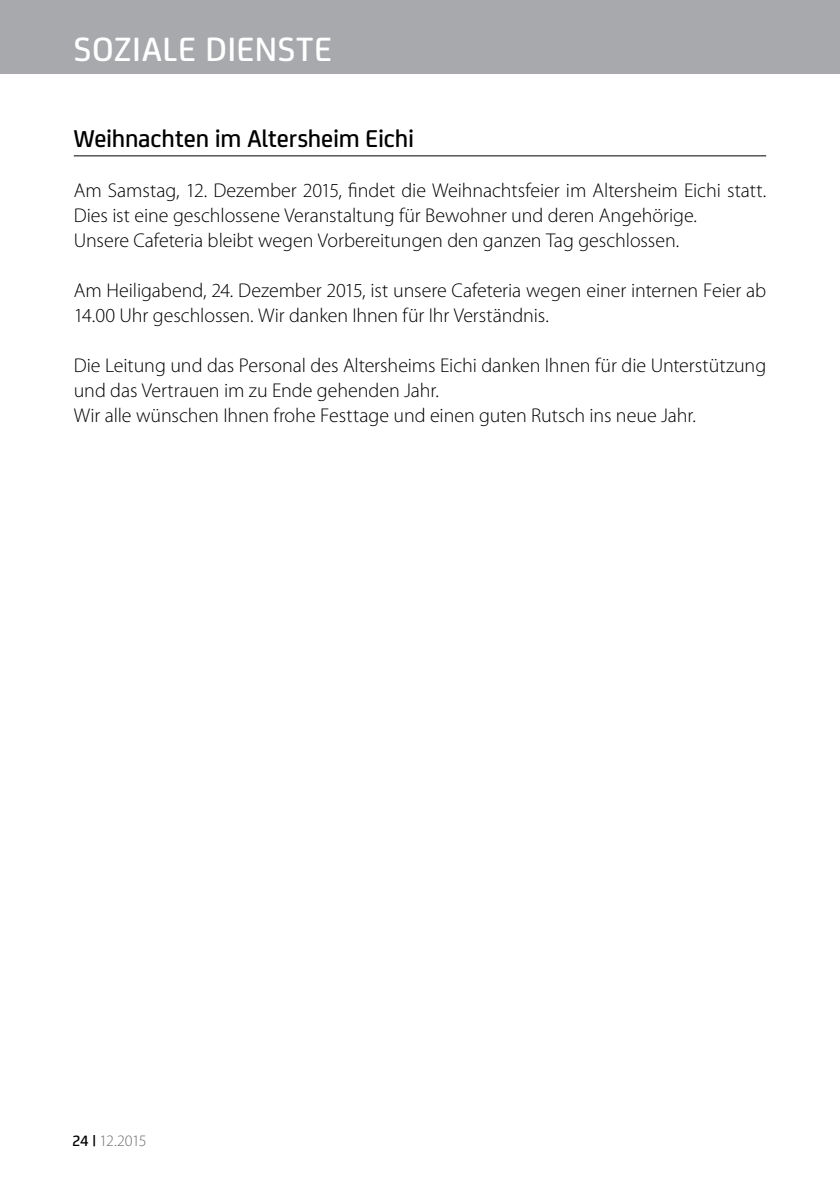
<style>
.page{position:relative;width:840px;height:1191px;background:#fff}
.page>*{position:absolute;margin:0;border:0;box-sizing:border-box;transform-origin:0 0}
.t1{font:500 36px "FS Joey";letter-spacing:.02em;color:#fff}
.t2{font:500 26px "FS Joey";letter-spacing:-.005em;color:#000}
.t3{font:300 20px/25px "Myriad Pro";letter-spacing:-.005em;color:#000}
.t4{font:300 16px "Myriad Pro";letter-spacing:-.055em;color:#6d6e71}
.s1{font-family:"FS Joey";font-weight:500;color:#000}
</style>
<div class="page">
<div style="left:0;top:0;width:839px;height:74px;background:#a7a9ac"></div>
<hr style="left:74px;top:155px;width:691px;height:1px;background:#000">
<h1 class="t1" style="left:74px;top:23px;width:259px">SOZIALE DIENSTE</h1>
<h2 class="t2" style="left:74px;top:119px;width:341px">Weihnachten im Altersheim Eichi</h2>
<p class="t3" style="left:74px;top:178px;width:693px">Am Samstag, 12. Dezember 2015, findet die Weihnachtsfeier im Altersheim Eichi statt.<br>Dies ist eine geschlossene Veranstaltung für Bewohner und deren Angehörige.<br>Unsere Cafeteria bleibt wegen Vorbereitungen den ganzen Tag geschlossen.</p>
<p class="t3" style="left:74px;top:278px;width:693px">Am Heiligabend, 24. Dezember 2015, ist unsere Cafeteria wegen einer internen Feier ab<br>14.00 Uhr geschlossen. Wir danken Ihnen für Ihr Verständnis.</p>
<p class="t3" style="left:74px;top:353px;width:693px">Die Leitung und das Personal des Altersheims Eichi danken Ihnen für die Unterstützung und das Vertrauen im zu Ende gehenden Jahr.<br>Wir alle wünschen Ihnen frohe Festtage und einen guten Rutsch ins neue Jahr.</p>
<p class="t4" style="left:72px;top:1132px;width:76px"><span class="s1">24 |</span> 12.2015</p>
</div>
